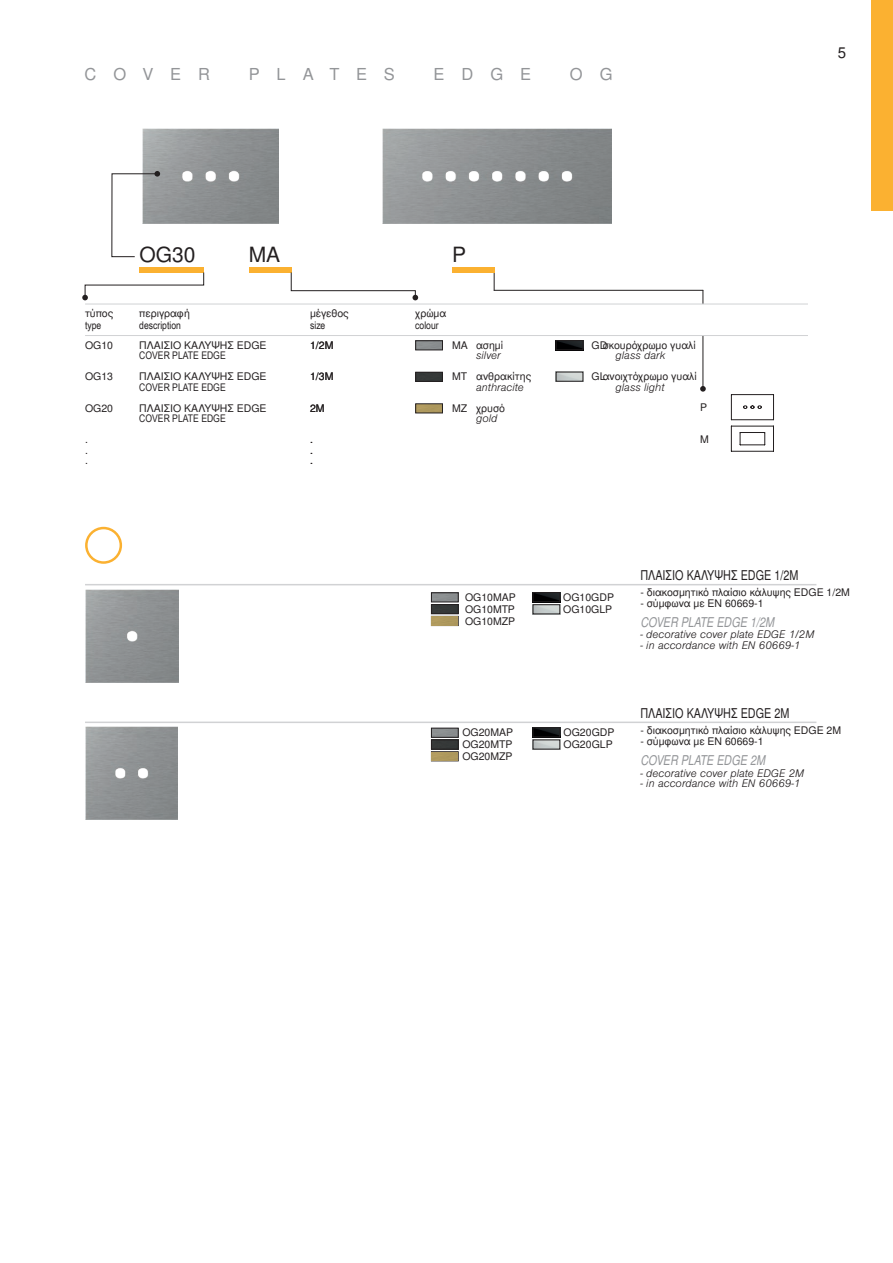
<style>
.page{position:relative;width:893px;height:1263px;background:#fff}
.page>*{position:absolute;margin:0;border:0;box-sizing:border-box;transform-origin:0 0}
.t1{font:21px "Nimbus San L";color:#231f20}
.t2{font:16.5px "Nimbus San L";letter-spacing:1.02em;color:#939598}
.t3{font:15px "Nimbus San L";color:#231f20}
.t4{font:13.5px "Nimbus San L";color:#231f20;scale:.8 1}
.t5{font:italic 13.5px "Nimbus San L";letter-spacing:-.005em;color:#939598;scale:.8 1}
.t6{font:10.5px/10.5px "Nimbus San L";color:#231f20;text-align:justify}
.t7{font:italic 300 10.5px "Nimbus San L";color:#231f20}
.t8{font:10.5px/11.9px "Nimbus San L";color:#231f20}
.t9{font:10.5px "Arial Narrow";color:#231f20}
</style>
<div class="page">
<hr style="left:703px;top:336px;width:1px;height:53px;background:#231f20">
<svg style="left:703px;top:290px;width:1px;height:14px"></svg>
<img style="left:417px;top:405px;width:24px;height:6px">
<div style="left:415px;top:403px;width:28px;height:10px;border:1px solid #231f20"></div>
<img style="left:558px;top:342px;width:23px;height:6px">
<div style="left:556px;top:340px;width:27px;height:10px;border:1px solid #231f20"></div>
<div style="left:556px;top:372px;width:27px;height:10px;border:1px solid #231f20"></div>
<img style="left:85px;top:727px;width:93px;height:93px">
<div style="left:249px;top:267px;width:42px;height:5px;background:#fbb131"></div>
<div style="left:139px;top:267px;width:65px;height:5px;background:#fbb131"></div>
<svg style="left:82px;top:272px;width:122px;height:28px"></svg>
<svg style="left:290px;top:272px;width:128px;height:28px"></svg>
<img style="left:382px;top:129px;width:229px;height:95px">
<img style="left:142px;top:128px;width:137px;height:96px">
<svg style="left:111px;top:171px;width:49px;height:86px"></svg>
<svg style="left:85px;top:527px;width:37px;height:37px"></svg>
<hr style="left:85px;top:584px;width:731px;height:1px;background:#d1d2d4">
<hr style="left:85px;top:721px;width:731px;height:2px;background:#d1d2d4">
<hr style="left:85px;top:335px;width:723px;height:1px;background:#d1d2d4">
<hr style="left:85px;top:304px;width:723px;height:1px;background:#d1d2d4">
<img style="left:535px;top:729px;width:23px;height:6px">
<div style="left:533px;top:727px;width:27px;height:10px;border:1px solid #231f20"></div>
<div style="left:415px;top:340px;width:28px;height:10px;border:1px solid #231f20"></div>
<div style="left:431px;top:751px;width:28px;height:10px;border:1px solid #231f20"></div>
<img style="left:432px;top:752px;width:26px;height:8px">
<div style="left:431px;top:728px;width:28px;height:10px;border:1px solid #231f20"></div>
<img style="left:433px;top:741px;width:24px;height:6px">
<div style="left:431px;top:739px;width:28px;height:10px;border:1px solid #231f20"></div>
<img style="left:417px;top:374px;width:24px;height:6px">
<div style="left:415px;top:372px;width:28px;height:10px;border:1px solid #231f20"></div>
<svg style="left:731px;top:426px;width:43px;height:26px"></svg>
<svg style="left:731px;top:394px;width:43px;height:26px"></svg>
<svg style="left:494px;top:273px;width:1px;height:17px"></svg>
<hr style="left:494px;top:290px;width:209px;height:1px;background:#231f20">
<svg style="left:700px;top:386px;width:6px;height:6px"></svg>
<div style="left:452px;top:267px;width:43px;height:6px;background:#fbb131"></div>
<img style="left:85px;top:589px;width:93px;height:93px">
<img style="left:432px;top:617px;width:26px;height:8px">
<div style="left:431px;top:592px;width:28px;height:10px;border:1px solid #231f20"></div>
<img style="left:433px;top:606px;width:24px;height:6px">
<div style="left:431px;top:604px;width:28px;height:10px;border:1px solid #231f20"></div>
<img style="left:535px;top:594px;width:23px;height:6px">
<div style="left:533px;top:592px;width:27px;height:10px;border:1px solid #231f20"></div>
<div style="left:533px;top:604px;width:27px;height:10px;border:1px solid #231f20"></div>
<div style="left:872px;top:0;width:21px;height:210px;background:#fbb131"></div>
<h2 class="t2" style="left:85px;top:64px;width:127px">COVER</h2>
<h2 class="t2" style="left:249px;top:64px;width:147px">PLATES</h2>
<h2 class="t2" style="left:433px;top:64px;width:99px">EDGE</h2>
<h2 class="t2" style="left:570px;top:64px;width:44px">O G</h2>
<h1 class="t1" style="left:139px;top:242px;width:58px">OG30</h1>
<h1 class="t1" style="left:249px;top:242px;width:33px">MA</h1>
<h1 class="t1" style="left:452px;top:242px;width:16px">P</h1>
<p class="t6" style="left:85px;top:308px;width:30px">τύπος</p>
<p class="t6" style="left:139px;top:308px;width:52px">περιγραφή</p>
<p class="t6" style="left:310px;top:308px;width:40px">μέγεθος</p>
<p class="t6" style="left:415px;top:308px;width:33px">χρώμα</p>
<p class="t6" style="left:139px;top:340px;width:129px">ΠΛΑΙΣΙΟ ΚΑΛΥΨΗΣ EDGE</p>
<p class="t6" style="left:139px;top:372px;width:129px">ΠΛΑΙΣΙΟ ΚΑΛΥΨΗΣ EDGE</p>
<p class="t6" style="left:139px;top:403px;width:129px">ΠΛΑΙΣΙΟ ΚΑΛΥΨΗΣ EDGE</p>
<p class="t9" style="left:85px;top:318px;width:18px">type</p>
<p class="t9" style="left:139px;top:318px;width:43px">description</p>
<p class="t9" style="left:310px;top:318px;width:17px">size</p>
<p class="t9" style="left:415px;top:318px;width:25px">colour</p>
<p class="t9" style="left:139px;top:348px;width:88px">COVER PLATE EDGE</p>
<p class="t9" style="left:139px;top:379px;width:88px">COVER PLATE EDGE</p>
<p class="t9" style="left:139px;top:411px;width:88px">COVER PLATE EDGE</p>
<p class="t6" style="left:85px;top:340px;width:30px">OG10</p>
<p class="t6" style="left:85px;top:372px;width:30px">OG13</p>
<p class="t6" style="left:85px;top:403px;width:30px">OG20</p>
<p class="t6" style="left:85px;top:435px;width:4px">. . .</p>
<p class="t6" style="left:310px;top:340px;width:25px">1/2M</p>
<p class="t6" style="left:310px;top:372px;width:25px">1/3M</p>
<p class="t6" style="left:310px;top:403px;width:16px">2M</p>
<p class="t6" style="left:310px;top:435px;width:4px">. . .</p>
<p class="t6" style="left:452px;top:340px;width:17px">MA</p>
<p class="t6" style="left:452px;top:372px;width:17px">MT</p>
<p class="t6" style="left:452px;top:403px;width:17px">MZ</p>
<p class="t6" style="left:476px;top:340px;width:28px">ασημί</p>
<p class="t6" style="left:476px;top:372px;width:56px">ανθρακίτης</p>
<p class="t6" style="left:476px;top:403px;width:30px">χρυσό</p>
<p class="t7" style="left:476px;top:348px;width:26px">silver</p>
<p class="t7" style="left:476px;top:379px;width:49px">anthracite</p>
<p class="t7" style="left:476px;top:411px;width:23px">gold</p>
<p class="t6" style="left:603px;top:340px;width:95px">σκουρόχρωμο γυαλί</p>
<p class="t6" style="left:603px;top:372px;width:96px">ανοιχτόχρωμο γυαλί</p>
<p class="t6" style="left:592px;top:340px;width:17px">GD</p>
<p class="t6" style="left:592px;top:372px;width:16px">GL</p>
<p class="t7" style="left:616px;top:348px;width:51px">glass dark</p>
<p class="t7" style="left:616px;top:379px;width:50px">glass light</p>
<p class="t6" style="left:700px;top:402px;width:9px">P</p>
<p class="t6" style="left:700px;top:434px;width:10px">M</p>
<h3 class="t3" style="left:838px;top:43px;width:10px">5</h3>
<p class="t8" style="left:465px;top:592px;width:52px;text-align:justify">OG10MAP OG10MTP OG10MZP</p>
<p class="t8" style="left:563px;top:592px;width:52px">OG10GDP<br>OG10GLP</p>
<p class="t8" style="left:462px;top:727px;width:52px;text-align:justify">OG20MAP OG20MTP OG20MZP</p>
<p class="t8" style="left:564px;top:727px;width:52px">OG20GDP<br>OG20GLP</p>
<p class="t4" style="left:640px;top:567px;width:199px">ΠΛΑΙΣΙΟ ΚΑΛΥΨΗΣ EDGE 1/2M</p>
<p class="t6" style="left:640px;top:587px;width:211px">- διακοσμητικό πλαίσιο κάλυψης EDGE 1/2M</p>
<p class="t6" style="left:640px;top:598px;width:125px">- σύμφωνα με EN 60669-1</p>
<p class="t5" style="left:640px;top:614px;width:169px">COVER PLATE EDGE 1/2M</p>
<p class="t7" style="left:640px;top:627px;width:176px">- decorative cover plate EDGE 1/2M</p>
<p class="t7" style="left:640px;top:637px;width:162px">- in accordance with EN 60669-1</p>
<p class="t4" style="left:640px;top:705px;width:188px">ΠΛΑΙΣΙΟ ΚΑΛΥΨΗΣ EDGE 2M</p>
<p class="t6" style="left:640px;top:725px;width:202px">- διακοσμητικό πλαίσιο κάλυψης EDGE 2M</p>
<p class="t6" style="left:640px;top:736px;width:125px">- σύμφωνα με EN 60669-1</p>
<p class="t5" style="left:640px;top:752px;width:157px">COVER PLATE EDGE 2M</p>
<p class="t7" style="left:640px;top:765px;width:165px">- decorative cover plate EDGE 2M</p>
<p class="t7" style="left:640px;top:776px;width:162px">- in accordance with EN 60669-1</p>
</div>
